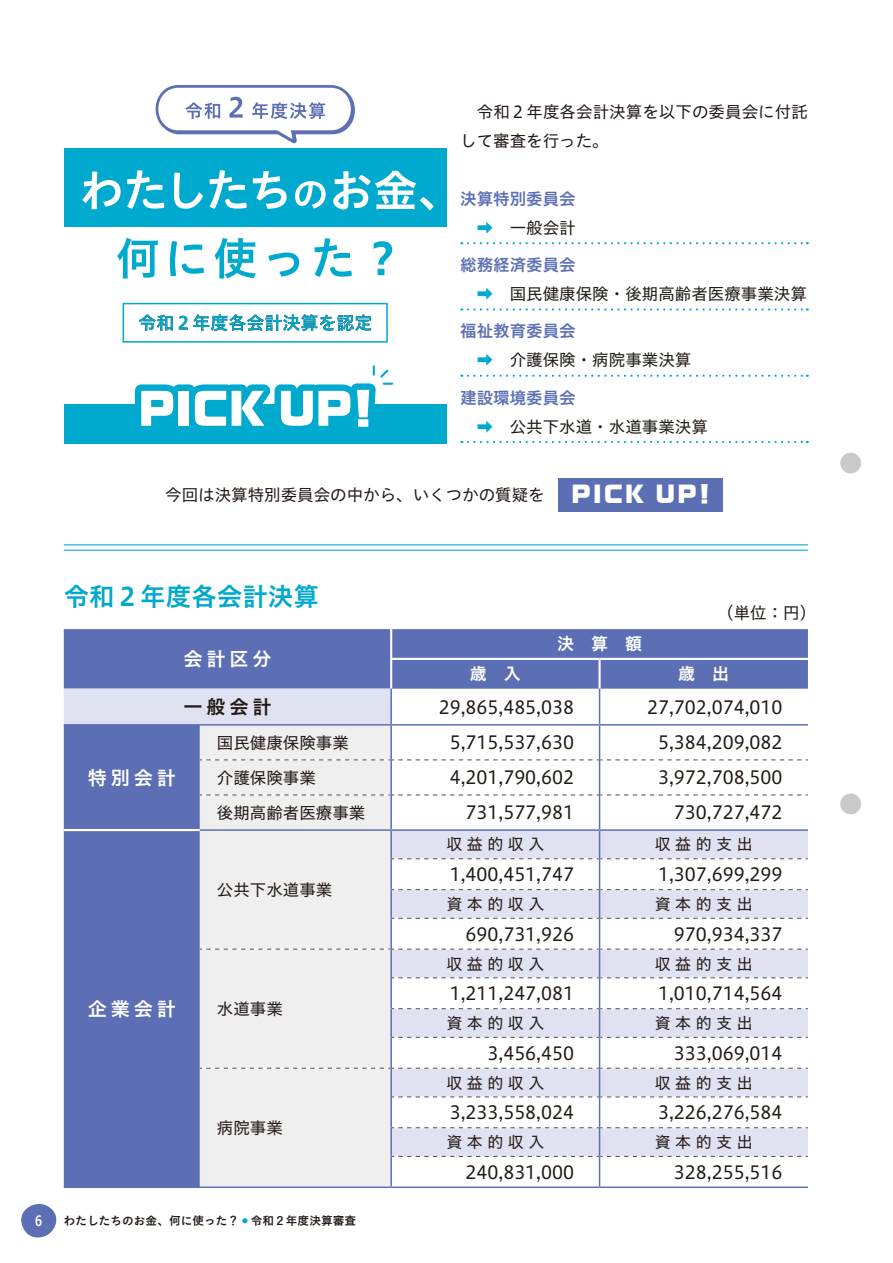
<style>
.page{position:relative;width:893px;height:1263px;background:#fff}
.page>*{position:absolute;margin:0;border:0;box-sizing:border-box;transform-origin:0 0}
.t1{font:25.5px "Hiragino UD Sans Std W6";color:#00a9ce}
.t2{font:21.3px "Ro G San Srf Std UB";letter-spacing:.1em;color:#fff}
.t3{font:19.2px "Hiragino UD Sans Std W6";letter-spacing:.2em;color:#fff}
.t4{font:19.2px "Hiragino UD Sans Std W6";color:#221815}
.t5{font:18px "Hiragino UD Sans Std W4";color:#221815}
.t6{font:16.95px "Hiragino UD Sans Std W6";color:#fff}
.t7{font:16.5px/28.8px "Hiragino UD Sans Std W4";color:#221815}
.t8{font:16.5px "Hiragino UD Sans Std W6";color:#5c6fb4}
.t9{font:15.9px "Hiragino UD Sans Std W4";letter-spacing:.285em;color:#221815}
.t10{font:13.8px "Koburina Go Std W6";color:#fff}
.t11{font:11.7px "Koburina Go Std W6";color:#221815}
.s1{color:#00a9ce}
</style>
<div class="page">
<div style="left:64px;top:148px;width:383px;height:79px;background:#00a9ce"></div>
<div style="left:64px;top:404px;width:383px;height:40px;background:#00a9ce"></div>
<div style="left:173px;top:384px;width:22px;height:48px;background:#00a9ce;border-radius:6px"></div>
<svg style="left:135px;top:384px;width:45px;height:42px"></svg>
<div style="left:179px;top:391px;width:10px;height:35px;background:#fff"></div>
<svg style="left:139px;top:315px;width:34px;height:16px"></svg>
<svg style="left:179px;top:314px;width:192px;height:17px"></svg>
<div style="left:123px;top:303px;width:265px;height:40px;border:2px solid #00a9ce"></div>
<svg style="left:117px;top:238px;width:41px;height:40px"></svg>
<svg style="left:170px;top:241px;width:34px;height:35px"></svg>
<svg style="left:214px;top:238px;width:42px;height:40px"></svg>
<svg style="left:269px;top:253px;width:30px;height:24px"></svg>
<svg style="left:315px;top:238px;width:37px;height:39px"></svg>
<svg style="left:374px;top:241px;width:18px;height:34px"></svg>
<svg style="left:82px;top:172px;width:39px;height:37px"></svg>
<svg style="left:127px;top:170px;width:37px;height:39px"></svg>
<svg style="left:174px;top:173px;width:29px;height:36px"></svg>
<svg style="left:210px;top:170px;width:37px;height:39px"></svg>
<svg style="left:253px;top:171px;width:34px;height:38px"></svg>
<svg style="left:295px;top:181px;width:31px;height:28px"></svg>
<svg style="left:333px;top:171px;width:83px;height:38px"></svg>
<svg style="left:420px;top:197px;width:14px;height:13px"></svg>
<svg style="left:188px;top:366px;width:204px;height:61px"></svg>
<svg style="left:156px;top:85px;width:199px;height:58px"></svg>
<svg style="left:64px;top:629px;width:744px;height:557px;fill:#5c6fb4"></svg>
<svg style="left:64px;top:689px;width:744px;height:467px"></svg>
<div style="left:200px;top:725px;width:190px;height:461px;background:#efefef"></div>
<svg style="left:200px;top:759px;width:608px;height:1px"></svg>
<svg style="left:200px;top:794px;width:608px;height:1px"></svg>
<hr style="left:390px;top:629px;width:2px;height:29px;background:#fff">
<hr style="left:390px;top:660px;width:2px;height:29px;background:#fff">
<hr style="left:598px;top:660px;width:3px;height:29px;background:#fff">
<hr style="left:390px;top:689px;width:2px;height:35px;background:#5c6fb4">
<hr style="left:599px;top:689px;width:1px;height:35px;background:#5c6fb4">
<hr style="left:390px;top:725px;width:2px;height:35px;background:#5c6fb4">
<hr style="left:599px;top:725px;width:1px;height:35px;background:#5c6fb4">
<hr style="left:390px;top:760px;width:2px;height:35px;background:#5c6fb4">
<hr style="left:599px;top:760px;width:1px;height:35px;background:#5c6fb4">
<hr style="left:390px;top:795px;width:2px;height:34px;background:#5c6fb4">
<hr style="left:599px;top:795px;width:1px;height:34px;background:#5c6fb4">
<hr style="left:390px;top:831px;width:2px;height:28px;background:#5c6fb4">
<div style="left:392px;top:831px;width:416px;height:28px;background:#e0e1f1"></div>
<hr style="left:390px;top:859px;width:2px;height:30px;background:#5c6fb4">
<hr style="left:599px;top:859px;width:1px;height:30px;background:#5c6fb4">
<hr style="left:390px;top:889px;width:2px;height:29px;background:#5c6fb4">
<svg style="left:392px;top:889px;width:416px;height:30px"></svg>
<hr style="left:390px;top:918px;width:2px;height:31px;background:#5c6fb4">
<hr style="left:599px;top:918px;width:1px;height:31px;background:#5c6fb4">
<svg style="left:200px;top:948px;width:608px;height:30px"></svg>
<hr style="left:390px;top:978px;width:2px;height:31px;background:#5c6fb4">
<hr style="left:599px;top:978px;width:1px;height:31px;background:#5c6fb4">
<hr style="left:390px;top:1009px;width:2px;height:28px;background:#5c6fb4">
<svg style="left:392px;top:1008px;width:416px;height:30px"></svg>
<hr style="left:390px;top:1037px;width:2px;height:31px;background:#5c6fb4">
<hr style="left:599px;top:1037px;width:1px;height:31px;background:#5c6fb4">
<svg style="left:200px;top:1068px;width:608px;height:29px"></svg>
<hr style="left:390px;top:1128px;width:2px;height:28px;background:#5c6fb4">
<svg style="left:392px;top:1127px;width:416px;height:30px"></svg>
<hr style="left:390px;top:1097px;width:2px;height:31px;background:#5c6fb4">
<hr style="left:599px;top:1097px;width:1px;height:31px;background:#5c6fb4">
<hr style="left:390px;top:1156px;width:2px;height:30px;background:#5c6fb4">
<hr style="left:599px;top:1156px;width:1px;height:30px;background:#5c6fb4">
<hr style="left:200px;top:1186px;width:191px;height:2px;background:#5c6fb4">
<hr style="left:391px;top:1186px;width:209px;height:2px;background:#5c6fb4">
<hr style="left:600px;top:1186px;width:208px;height:2px;background:#5c6fb4">
<hr style="left:64px;top:1186px;width:136px;height:2px;background:#5c6fb4">
<hr style="left:64px;top:829px;width:136px;height:2px;background:#fff">
<hr style="left:200px;top:829px;width:191px;height:2px;background:#5c6fb4">
<hr style="left:391px;top:829px;width:209px;height:2px;background:#5c6fb4">
<hr style="left:600px;top:829px;width:208px;height:2px;background:#5c6fb4">
<hr style="left:64px;top:724px;width:136px;height:1px;background:#5c6fb4">
<hr style="left:200px;top:724px;width:191px;height:1px;background:#5c6fb4">
<hr style="left:391px;top:724px;width:209px;height:1px;background:#5c6fb4">
<hr style="left:600px;top:724px;width:208px;height:1px;background:#5c6fb4">
<hr style="left:390px;top:658px;width:210px;height:2px;background:#fff">
<hr style="left:600px;top:658px;width:208px;height:2px;background:#fff">
<svg style="left:468px;top:242px;width:340px;height:2px"></svg>
<svg style="left:468px;top:308px;width:340px;height:3px"></svg>
<svg style="left:468px;top:375px;width:340px;height:2px"></svg>
<svg style="left:468px;top:441px;width:340px;height:2px"></svg>
<div style="left:558px;top:478px;width:165px;height:34px;background:#5c6fb4"></div>
<hr style="left:64px;top:550px;width:744px;height:1px;background:#00a9ce">
<hr style="left:64px;top:544px;width:744px;height:1px;background:#00a9ce">
<svg style="left:21px;top:1204px;width:36px;height:34px"></svg>
<div style="left:840px;top:453px;width:21px;height:20px;background:#c9caca;border-radius:50%"></div>
<div style="left:840px;top:793px;width:21px;height:21px;background:#c9caca;border-radius:50%"></div>
<p class="t7" style="left:460px;top:97px;width:349px">　令和２年度各会計決算を以下の委員会に付託して審査を行った。</p>
<p class="t8" style="left:460px;top:186px;width:117px">決算特別委員会</p>
<p class="t7" style="left:477px;top:212px;width:100px"><span class="s1">➡</span>　一般会計</p>
<p class="t8" style="left:460px;top:252px;width:117px">総務経済委員会</p>
<p class="t7" style="left:477px;top:278px;width:331px"><span class="s1">➡</span>　国民健康保険・後期高齢者医療事業決算</p>
<p class="t8" style="left:460px;top:319px;width:117px">福祉教育委員会</p>
<p class="t7" style="left:477px;top:345px;width:216px"><span class="s1">➡</span>　介護保険・病院事業決算</p>
<p class="t8" style="left:460px;top:385px;width:117px">建設環境委員会</p>
<p class="t7" style="left:477px;top:411px;width:232px"><span class="s1">➡</span>　公共下水道・水道事業決算</p>
<p class="t7" style="left:149px;top:480px;width:397px">　今回は決算特別委員会の中から、いくつかの質疑を</p>
<p class="t2" style="left:571px;top:479px;width:140px">PICK UP!</p>
<h1 class="t1" style="left:64px;top:576px;width:257px">令和２年度各会計決算</h1>
<p class="t7" style="left:717px;top:597px;width:100px">（単位：円）</p>
<p class="t3" style="left:183px;top:644px;width:90px">会計区分</p>
<p class="t6" style="left:557px;top:631px;width:87px">決算額</p>
<p class="t6" style="left:470px;top:661px;width:53px">歳 入</p>
<p class="t6" style="left:678px;top:661px;width:53px">歳 出</p>
<p class="t3" style="left:88px;top:763px;width:90px">特別会計</p>
<p class="t3" style="left:88px;top:994px;width:90px">企業会計</p>
<p class="t4" style="left:183px;top:692px;width:90px">一般会計</p>
<p class="t5" style="left:439px;top:693px;width:137px">29,865,485,038</p>
<p class="t5" style="left:647px;top:693px;width:137px">27,702,074,010</p>
<p class="t7" style="left:217px;top:727px;width:133px">国民健康保険事業</p>
<p class="t5" style="left:450px;top:729px;width:126px">5,715,537,630</p>
<p class="t5" style="left:658px;top:729px;width:126px">5,384,209,082</p>
<p class="t7" style="left:217px;top:762px;width:100px">介護保険事業</p>
<p class="t5" style="left:450px;top:764px;width:126px">4,201,790,602</p>
<p class="t5" style="left:658px;top:764px;width:126px">3,972,708,500</p>
<p class="t7" style="left:217px;top:797px;width:150px">後期高齢者医療事業</p>
<p class="t5" style="left:466px;top:799px;width:110px">731,577,981</p>
<p class="t5" style="left:674px;top:799px;width:110px">730,727,472</p>
<p class="t7" style="left:217px;top:874px;width:117px">公共下水道事業</p>
<p class="t7" style="left:217px;top:993px;width:67px">水道事業</p>
<p class="t7" style="left:217px;top:1112px;width:67px">病院事業</p>
<p class="t9" style="left:446px;top:832px;width:99px">収益的収入</p>
<p class="t9" style="left:655px;top:832px;width:99px">収益的支出</p>
<p class="t5" style="left:450px;top:861px;width:126px">1,400,451,747</p>
<p class="t5" style="left:658px;top:861px;width:126px">1,307,699,299</p>
<p class="t9" style="left:446px;top:892px;width:99px">資本的収入</p>
<p class="t9" style="left:655px;top:892px;width:99px">資本的支出</p>
<p class="t5" style="left:466px;top:920px;width:110px">690,731,926</p>
<p class="t5" style="left:674px;top:920px;width:110px">970,934,337</p>
<p class="t9" style="left:446px;top:951px;width:99px">収益的収入</p>
<p class="t9" style="left:655px;top:951px;width:99px">収益的支出</p>
<p class="t5" style="left:450px;top:980px;width:126px">1,211,247,081</p>
<p class="t5" style="left:658px;top:980px;width:126px">1,010,714,564</p>
<p class="t9" style="left:446px;top:1011px;width:99px">資本的収入</p>
<p class="t9" style="left:655px;top:1011px;width:99px">資本的支出</p>
<p class="t5" style="left:488px;top:1039px;width:88px">3,456,450</p>
<p class="t5" style="left:674px;top:1039px;width:110px">333,069,014</p>
<p class="t9" style="left:446px;top:1070px;width:99px">収益的収入</p>
<p class="t9" style="left:655px;top:1070px;width:99px">収益的支出</p>
<p class="t5" style="left:450px;top:1099px;width:126px">3,233,558,024</p>
<p class="t5" style="left:658px;top:1099px;width:126px">3,226,276,584</p>
<p class="t9" style="left:446px;top:1130px;width:99px">資本的収入</p>
<p class="t9" style="left:655px;top:1130px;width:99px">資本的支出</p>
<p class="t5" style="left:466px;top:1158px;width:110px">240,831,000</p>
<p class="t5" style="left:674px;top:1158px;width:110px">328,255,516</p>
<p class="t10" style="left:35px;top:1210px;width:8px">6</p>
<p class="t11" style="left:64px;top:1212px;width:294px">わたしたちのお金、何に使った？ <sup>●</sup> 令和２年度決算審査</p>
</div>
